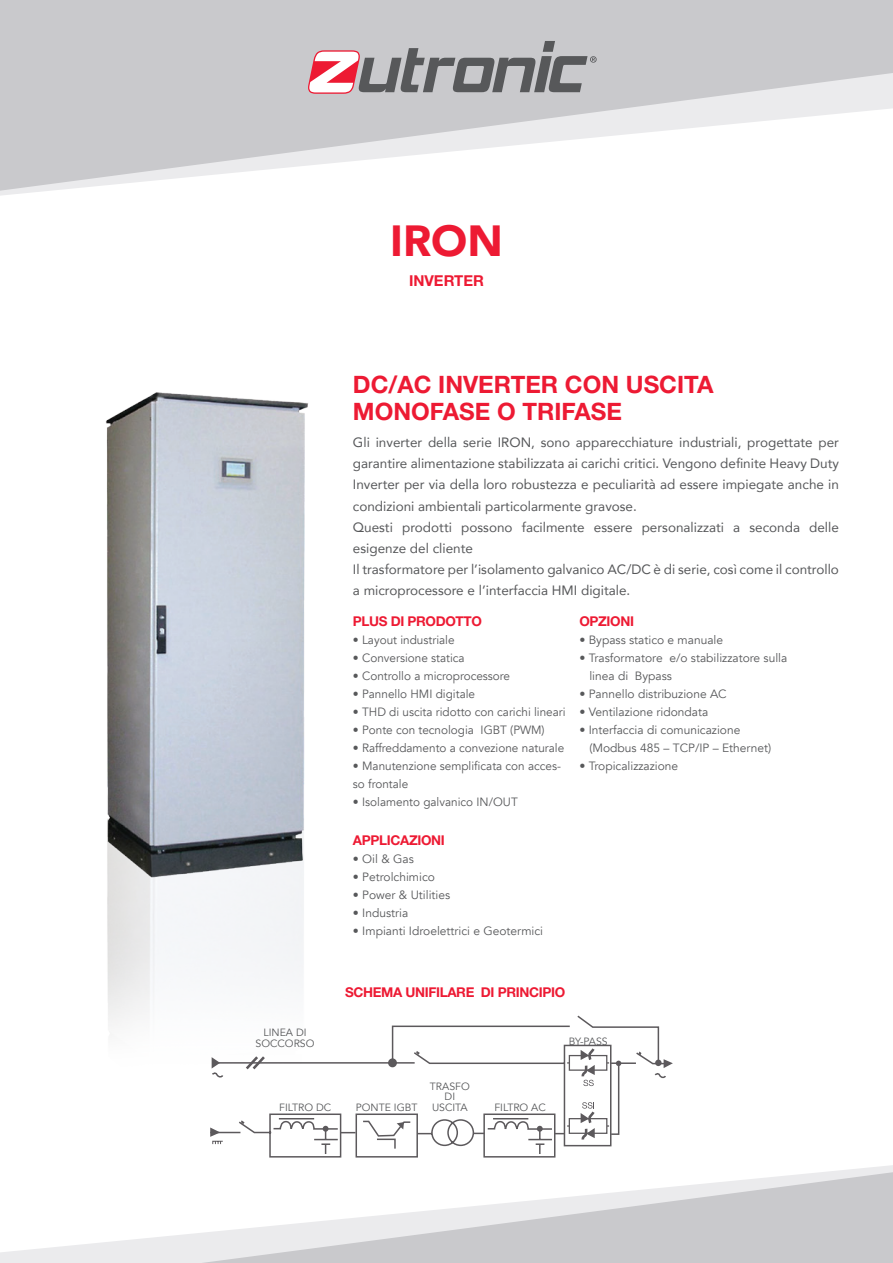
<style>
.page{position:relative;width:893px;height:1263px;background:#fff}
.page>*{position:absolute;margin:0;border:0;box-sizing:border-box;transform-origin:0 0}
.t1{font:900 43.5px "Avenir";color:#ed1a33}
.t2{font:700 24px "Helvetica Neue LT Std";color:#ed1a33}
.t3{font:700 15px "Helvetica Neue LT Std";color:#ed1a33}
.t4{font:13.5px/21px "Avenir";color:#57585a}
.t5{font:700 13.5px "Helvetica Neue LT Std";letter-spacing:-.025em;color:#ed1a33}
.t6{font:12px/18px "Avenir";color:#57585a}
.t7{font:10.5px "Avenir";color:#57585a}
</style>
<div class="page">
<svg style="left:0;top:1165px;width:893px;height:98px"></svg>
<svg style="left:201px;top:1172px;width:692px;height:91px"></svg>
<svg style="left:0;top:0;width:893px;height:191px;fill:#c9c9cc"></svg>
<svg style="left:308px;top:41px;width:289px;height:53px;background:#aba1a4"></svg>
<img style="left:106px;top:392px;width:202px;height:634px">
<svg style="left:209px;top:1014px;width:464px;height:144px"></svg>
<p class="t1" style="left:390px;top:204px;width:114px">IRON</p>
<p class="t3" style="left:409px;top:271px;width:76px">INVERTER</p>
<p class="t2" style="left:353px;top:370px;width:362px">DC/AC INVERTER CON USCITA</p>
<p class="t2" style="left:353px;top:397px;width:270px">MONOFASE O TRIFASE</p>
<p class="t4" style="left:353px;top:432px;width:488px;text-align:justify">Gli inverter della serie IRON, sono apparecchiature industriali, progettate per garantire alimentazione stabilizzata ai carichi critici. Vengono definite Heavy Duty Inverter per via della loro robustezza e peculiarità ad essere impiegate anche in condizioni ambientali particolarmente gravose.</p>
<p class="t4" style="left:353px;top:516px;width:488px">Questi prodotti possono facilmente essere personalizzati a seconda delle esigenze del cliente</p>
<p class="t4" style="left:353px;top:558px;width:488px">Il trasformatore per l’isolamento galvanico AC/DC è di serie, così come il controllo a microprocessore e l’interfaccia HMI digitale.</p>
<p class="t7" style="left:263px;top:1026px;width:45px">LINEA DI</p>
<p class="t7" style="left:256px;top:1037px;width:60px">SOCCORSO</p>
<p class="t5" style="left:353px;top:613px;width:130px">PLUS DI PRODOTTO</p>
<p class="t6" style="left:353px;top:631px;width:103px">• Layout industriale</p>
<p class="t6" style="left:353px;top:649px;width:113px">• Conversione statica</p>
<p class="t6" style="left:353px;top:667px;width:159px">• Controllo a microprocessore</p>
<p class="t6" style="left:353px;top:685px;width:124px">• Pannello HMI digitale</p>
<p class="t6" style="left:353px;top:703px;width:214px">• THD di uscita ridotto con carichi lineari</p>
<p class="t6" style="left:353px;top:721px;width:193px">• Ponte con tecnologia IGBT (PWM)</p>
<p class="t6" style="left:353px;top:739px;width:213px">• Raffreddamento a convezione naturale</p>
<p class="t6" style="left:353px;top:757px;width:210px">• Manutenzione semplificata con acces&shy;so frontale</p>
<p class="t6" style="left:353px;top:793px;width:166px">• Isolamento galvanico IN/OUT</p>
<p class="t5" style="left:353px;top:832px;width:94px">APPLICAZIONI</p>
<p class="t6" style="left:353px;top:850px;width:62px">• Oil &amp; Gas</p>
<p class="t6" style="left:353px;top:868px;width:83px">• Petrolchimico</p>
<p class="t6" style="left:353px;top:886px;width:99px">• Power &amp; Utilities</p>
<p class="t6" style="left:353px;top:904px;width:57px">• Industria</p>
<p class="t6" style="left:353px;top:922px;width:192px">• Impianti Idroelettrici e Geotermici</p>
<p class="t5" style="left:579px;top:613px;width:56px">OPZIONI</p>
<p class="t6" style="left:579px;top:631px;width:145px">• Bypass statico e manuale</p>
<p class="t6" style="left:579px;top:649px;width:209px">• Trasformatore e/o stabilizzatore sulla</p>
<p class="t6" style="left:589px;top:667px;width:84px">linea di Bypass</p>
<p class="t6" style="left:579px;top:685px;width:149px">• Pannello distribuzione AC</p>
<p class="t6" style="left:579px;top:703px;width:130px">• Ventilazione ridondata</p>
<p class="t6" style="left:579px;top:721px;width:162px">• Interfaccia di comunicazione</p>
<p class="t6" style="left:589px;top:739px;width:183px">(Modbus 485 – TCP/IP – Ethernet)</p>
<p class="t6" style="left:579px;top:757px;width:100px">• Tropicalizzazione</p>
<p class="t5" style="left:345px;top:984px;width:222px">SCHEMA UNIFILARE DI PRINCIPIO</p>
<p class="t7" style="left:569px;top:1035px;width:41px">BY-PASS</p>
<p class="t7" style="left:279px;top:1101px;width:53px">FILTRO DC</p>
<p class="t7" style="left:356px;top:1101px;width:63px">PONTE IGBT</p>
<p class="t7" style="left:430px;top:1080px;width:41px">TRASFO</p>
<p class="t7" style="left:445px;top:1090px;width:12px">DI</p>
<p class="t7" style="left:432px;top:1101px;width:37px">USCITA</p>
<p class="t7" style="left:494px;top:1101px;width:53px">FILTRO AC</p>
</div>
